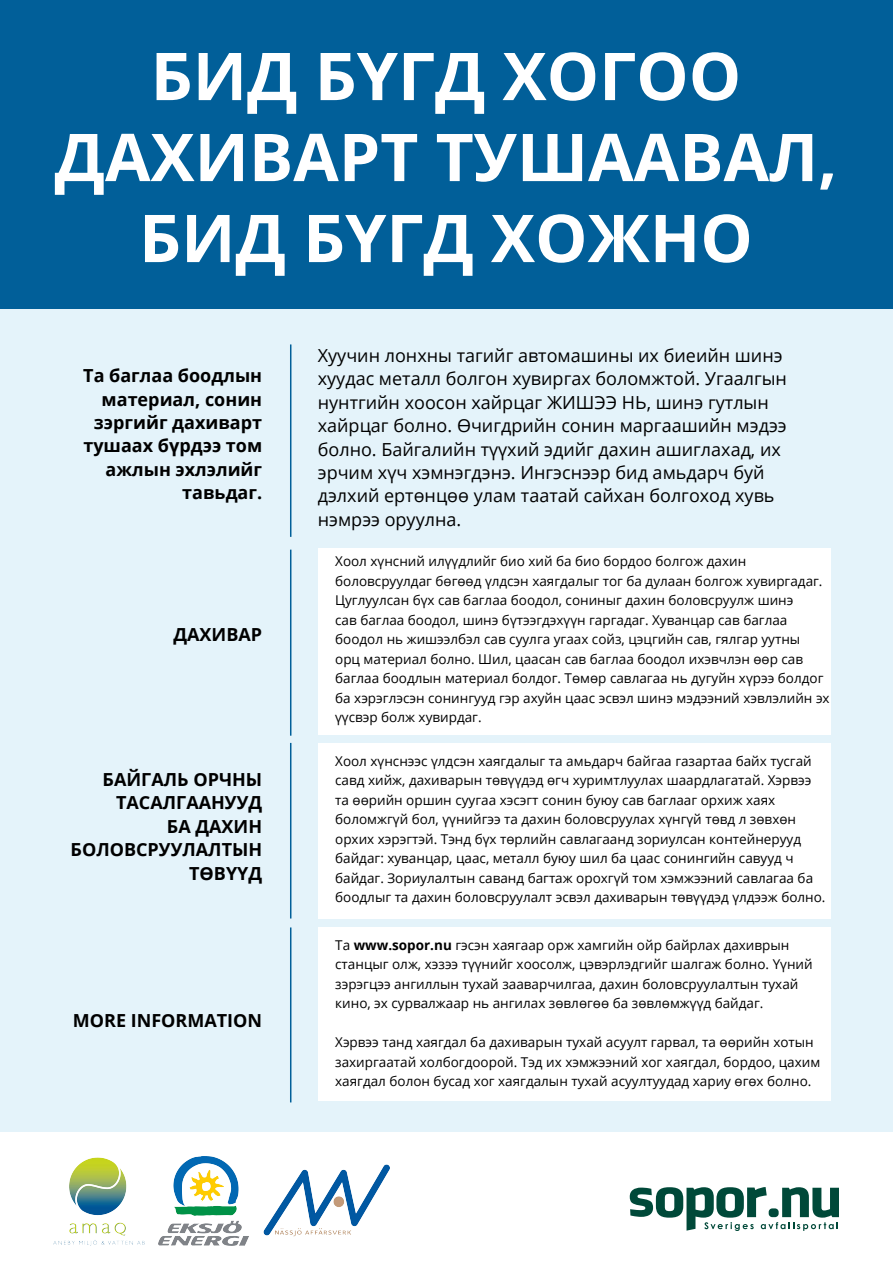
<style>
.page{position:relative;width:893px;height:1263px;background:#fff}
.page>*{position:absolute;margin:0;border:0;box-sizing:border-box;transform-origin:0 0}
.t1{font:700 66px/81px "Open Sans";color:#fff;text-align:center}
.t2{font:18px/23.4px "Open Sans";color:#000}
.t3{font:700 18px/23.4px "Open Sans";color:#000;text-align:right}
.t4{font:13.5px/19.5px "Open Sans";color:#000}
.s1{font-weight:700}
</style>
<div class="page">
<div style="left:0;top:306px;width:893px;height:825px;background:#e4f3fa"></div>
<div style="left:318px;top:549px;width:512px;height:186px;background:#fff"></div>
<div style="left:318px;top:743px;width:512px;height:175px;background:#fff"></div>
<div style="left:318px;top:927px;width:512px;height:174px;background:#fff"></div>
<div style="left:0;top:0;width:893px;height:308px;background:#015f99"></div>
<svg style="left:630px;top:1187px;width:209px;height:44px"></svg>
<hr style="left:290px;top:344px;width:1px;height:193px;background:#015f99">
<hr style="left:290px;top:550px;width:1px;height:186px;background:#015f99">
<hr style="left:290px;top:743px;width:1px;height:175px;background:#015f99">
<hr style="left:290px;top:927px;width:1px;height:175px;background:#015f99">
<img style="left:53px;top:1157px;width:336px;height:89px">
<h1 class="t1" style="left:55px;top:34px;width:784px">БИД БҮГД ХОГОО<br>ДАХИВАРТ ТУШААВАЛ,<br>БИД БҮГД ХОЖНО</h1>
<h2 class="t3" style="left:83px;top:363px;width:180px">Та баглаа боодлын материал, сонин зэргийг дахиварт тушаах бүрдээ том ажлын эхлэлийг тавьдаг.</h2>
<h2 class="t3" style="left:173px;top:623px;width:90px">ДАХИВАР</h2>
<h2 class="t3" style="left:71px;top:767px;width:193px">БАЙГАЛЬ ОРЧНЫ<br>ТАСАЛГААНУУД<br>БА ДАХИН<br>БОЛОВСРУУЛАЛТЫН<br>ТӨВҮҮД</h2>
<h2 class="t3" style="left:73px;top:1008px;width:191px">MORE INFORMATION</h2>
<p class="t2" style="left:318px;top:343px;width:471px">Хуучин лонхны тагийг автомашины их биеийн шинэ хуудас металл болгон хувиргах боломжтой. Угаалгын нунтгийн хоосон хайрцаг ЖИШЭЭ НЬ, шинэ гутлын хайрцаг болно. Өчигдрийн сонин маргаашийн мэдээ болно. Байгалийн түүхий эдийг дахин ашиглахад, их эрчим хүч хэмнэгдэнэ. Ингэснээр бид амьдарч буй дэлхий ертөнцөө улам таатай сайхан болгоход хувь нэмрээ оруулна.</p>
<p class="t4" style="left:335px;top:551px;width:496px">Хоол хүнсний илүүдлийг био хий ба био бордоо болгож дахин боловсруулдаг бөгөөд үлдсэн хаягдалыг тог ба дулаан болгож хувиргадаг.<br>Цуглуулсан бүх сав баглаа боодол, сониныг дахин боловсруулж шинэ<br>сав баглаа боодол, шинэ бүтээгдэхүүн гаргадаг. Хуванцар сав баглаа боодол нь жишээлбэл сав суулга угаах сойз, цэцгийн сав, гялгар уутны<br>орц материал болно. Шил, цаасан сав баглаа боодол ихэвчлэн өөр сав баглаа боодлын материал болдог. Төмөр савлагаа нь дугуйн хүрээ болдог ба хэрэглэсэн сонингууд гэр ахуйн цаас эсвэл шинэ мэдээний хэвлэлийн эх үүсвэр болж хувирдаг.</p>
<p class="t4" style="left:335px;top:751px;width:492px">Хоол хүнснээс үлдсэн хаягдалыг та амьдарч байгаа газартаа байх тусгай савд хийж, дахиварын төвүүдэд өгч хуримтлуулах шаардлагатай. Хэрвээ та өөрийн оршин суугаа хэсэгт сонин буюу сав баглааг орхиж хаях боломжгүй бол, үүнийгээ та дахин боловсруулах хүнгүй төвд л зөвхөн орхих хэрэгтэй. Тэнд бүх төрлийн савлагаанд зориулсан контейнерууд байдаг: хуванцар, цаас, металл буюу шил ба цаас сонингийн савууд ч байдаг. Зориулалтын саванд багтаж орохгүй том хэмжээний савлагаа ба боодлыг та дахин боловсруулалт эсвэл дахиварын төвүүдэд үлдээж болно.</p>
<p class="t4" style="left:335px;top:935px;width:479px">Та <span class="s1">www.sopor.nu</span> гэсэн хаягаар орж хамгийн ойр байрлах дахиврын станцыг олж, хэзээ түүнийг хоосолж, цэвэрлэдгийг шалгаж болно. Үүний зэрэгцээ ангиллын тухай зааварчилгаа, дахин боловсруулалтын тухай кино, эх сурвалжаар нь ангилах зөвлөгөө ба зөвлөмжүүд байдаг.</p>
<p class="t4" style="left:335px;top:1032px;width:487px">Хэрвээ танд хаягдал ба дахиварын тухай асуулт гарвал, та өөрийн хотын захиргаатай холбогдоорой. Тэд их хэмжээний хог хаягдал, бордоо, цахим хаягдал болон бусад хог хаягдалын тухай асуултуудад хариу өгөх болно.</p>
</div>
